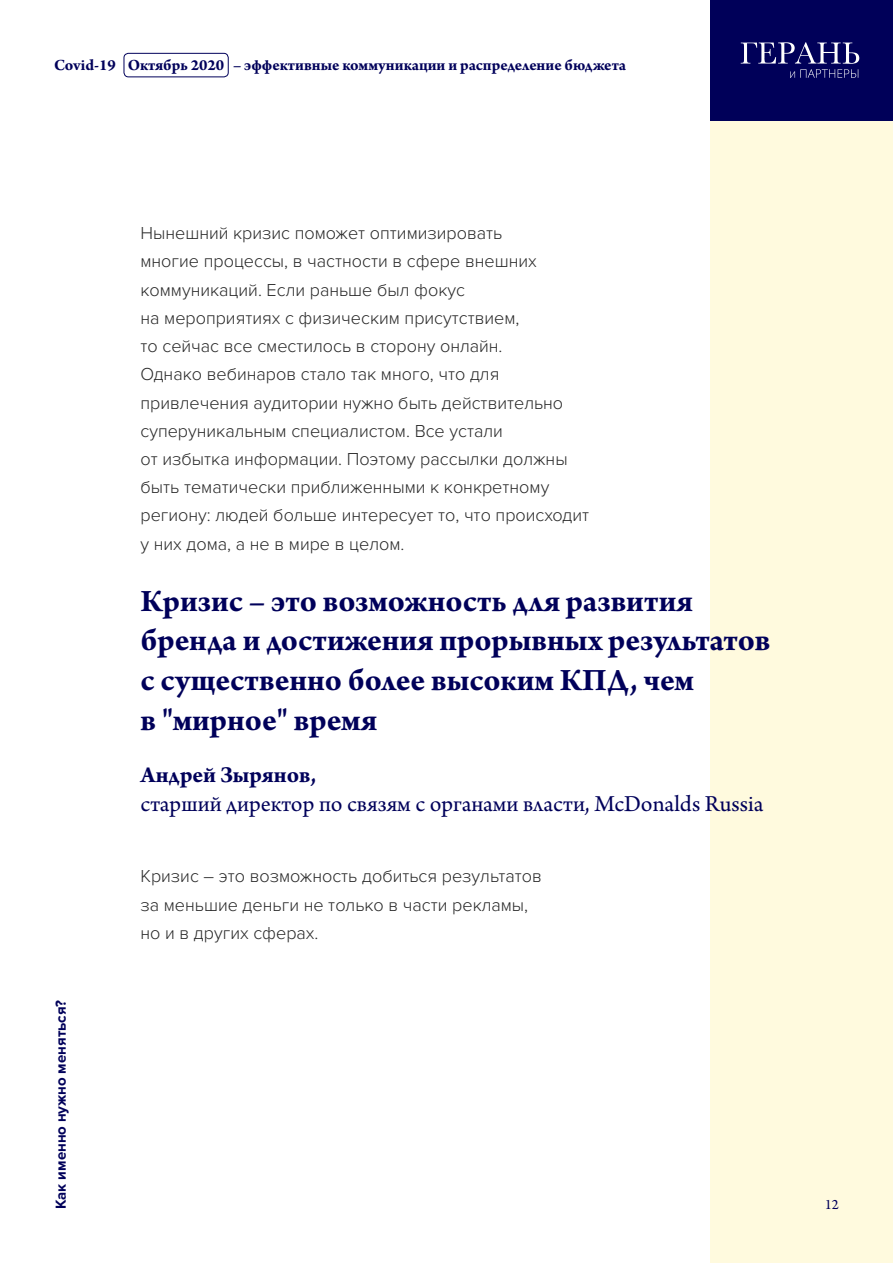
<style>
.page{position:relative;width:893px;height:1263px;background:#fff}
.page>*{position:absolute;margin:0;border:0;box-sizing:border-box;transform-origin:0 0}
.t1{font:700 33px/39.6px "Arno Pro";color:#00005a}
.t2{font:24px "Arno Pro";color:#00005a}
.t3{font:700 24px "Arno Pro";color:#00005a}
.t4{font:300 18px/28.2px "Proxima Nova";color:#282828}
.t5{font:700 16.5px "Arno Pro";color:#00005a}
.t6{font:700 15px "Proxima Nova";color:#00005a}
.t7{font:15px "Arno Pro";color:#00005a}
</style>
<div class="page">
<div style="left:710px;top:120px;width:183px;height:1143px;background:#fffade"></div>
<div style="left:710px;top:0;width:183px;height:120px;background:#000059"></div>
<svg style="left:741px;top:42px;width:118px;height:36px"></svg>
<div style="left:124px;top:53px;width:105px;height:24px;border:1px solid #00005a;border-radius:4px"></div>
<p class="t5" style="left:54px;top:55px;width:573px">Covid-19 Октябрь 2020 – эффективные коммуникации и распределение бюджета</p>
<p class="t6" style="left:52px;top:1209px;width:210px;rotate:-90deg">Как именно нужно меняться?</p>
<p class="t4" style="left:140px;top:219px;width:450px">Нынешний кризис поможет оптимизировать<br>многие процессы, в частности в сфере внешних коммуникаций. Если раньше был фокус<br>на мероприятиях с физическим присутствием,<br>то сейчас все сместилось в сторону онлайн.<br>Однако вебинаров стало так много, что для привлечения аудитории нужно быть действительно суперуникальным специалистом. Все устали<br>от избытка информации. Поэтому рассылки должны быть тематически приближенными к конкретному региону: людей больше интересует то, что происходит у них дома, а не в мире в целом.</p>
<h1 class="t1" style="left:140px;top:583px;width:631px">Кризис – это возможность для развития бренда и достижения прорывных результатов с существенно более высоким КПД, чем<br>в "мирное" время</h1>
<h2 class="t3" style="left:140px;top:760px;width:177px">Андрей Зырянов,</h2>
<h2 class="t2" style="left:140px;top:789px;width:624px">старший директор по связям с органами власти, McDonalds Russia</h2>
<p class="t4" style="left:140px;top:862px;width:403px">Кризис – это возможность добиться результатов за меньшие деньги не только в части рекламы, но и в других сферах.</p>
<p class="t7" style="left:825px;top:1196px;width:16px">12</p>
</div>
